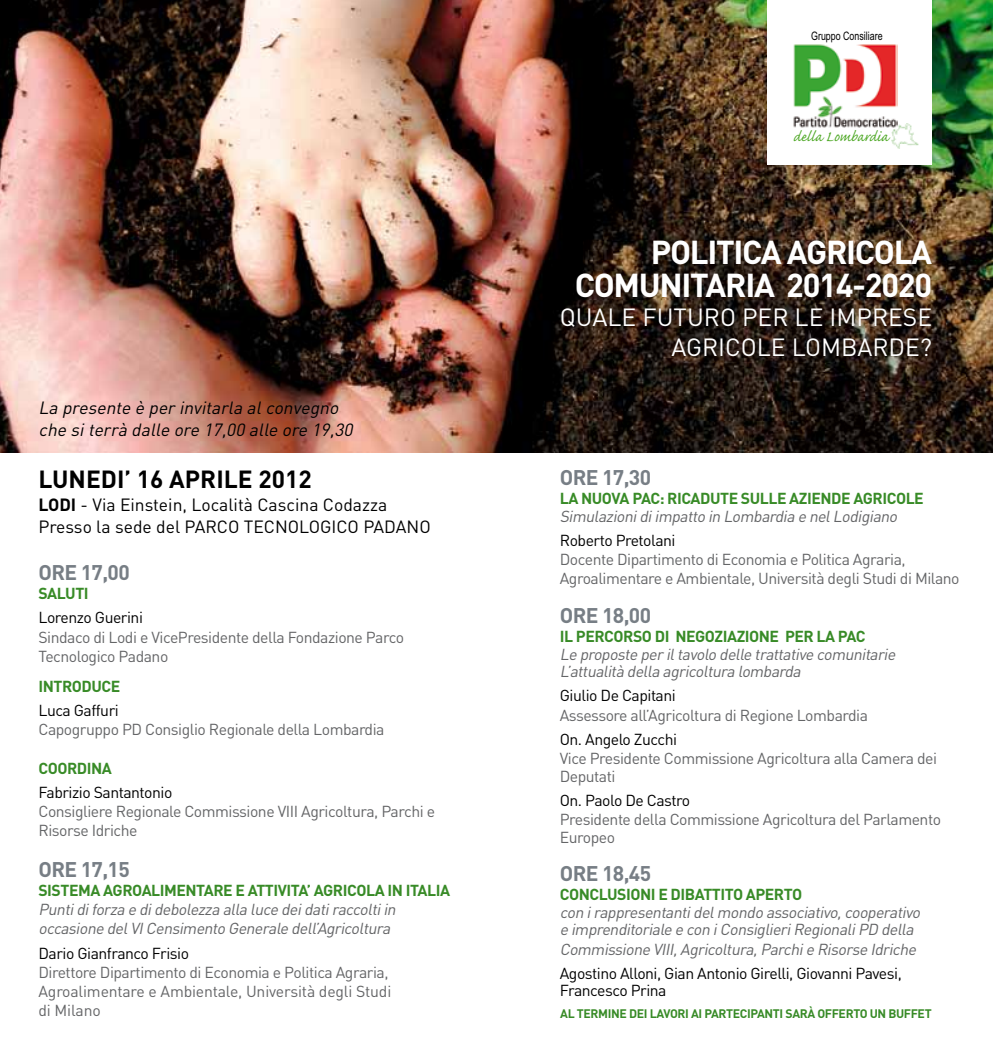
<style>
.page{position:relative;width:993px;height:1042px;background:#fff}
.page>*{position:absolute;margin:0;border:0;box-sizing:border-box;transform-origin:0 0}
.t1{font:700 32.73px/32.7px "DIN";letter-spacing:-.04em;color:#fff;text-align:right}
.t2{font:24.5px/29.4px "DIN";color:#fff;text-align:right}
.t3{font:700 24.5px "DIN";color:#000}
.t4{font:700 21px "DIN";letter-spacing:-.03em;color:#777e85}
.t5{font:18.55px "Caflisch Script";color:#50a928}
.t6{font:17.5px/22.8px "DIN";color:#000}
.t7{font:italic 17.5px/22.8px "DIN";color:#000}
.t8{font:15.75px/19.2px "DIN";letter-spacing:-.03em;color:#646567}
.t9{font:italic 15.75px/17.5px "DIN";color:#646567}
.t10{font:15.75px/17.5px "DIN";letter-spacing:-.03em;color:#000}
.t11{font:700 15.75px "DIN";letter-spacing:-.03em;color:#388b27}
.t12{font:700 12.25px "DIN";letter-spacing:-.03em;color:#388b27}
.t13{font:11.72px "Arial";color:#000;scale:.76 1}
.s1{font-weight:700}
</style>
<div class="page">
<img style="left:0;top:0;width:992px;height:453px">
<div style="left:767px;top:0;width:164px;height:165px;background:#fff"></div>
<img style="left:891px;top:124px;width:26px;height:25px">
<img style="left:793px;top:44px;width:103px;height:84px">
<p class="t7" style="left:38px;top:396px;width:320px">La presente è perinvitarla alconvegno che siterrà dalle ore 17,00 alle ore 19,30</p>
<h2 class="t3" style="left:38px;top:463px;width:275px">LUNEDI’ 16 APRILE 2012</h2>
<p class="t6" style="left:38px;top:493px;width:393px"><span class="s1">LODI</span> - Via Einstein, Località Cascina Codazza<br>Presso la sede del PARCO TECNOLOGICO PADANO</p>
<h3 class="t4" style="left:38px;top:558px;width:93px">ORE 17,00</h3>
<p class="t11" style="left:38px;top:583px;width:18px">SALUTI</p>
<p class="t10" style="left:38px;top:609px;width:106px">Lorenzo Guerini</p>
<p class="t8" style="left:38px;top:627px;width:367px">Sindaco di Lodi e VicePresidente della Fondazione Parco<br>Tecnologico Padano</p>
<p class="t11" style="left:38px;top:675px;width:15px">INTRO</p>
<p class="t11" style="left:82px;top:675px;width:20px">DUCE</p>
<p class="t10" style="left:38px;top:701px;width:82px">Luca Gaffuri</p>
<p class="t8" style="left:38px;top:719px;width:347px">Capogruppo PD Consiglio Regionale della Lombardia</p>
<p class="t11" style="left:38px;top:757px;width:20px">COOR</p>
<p class="t11" style="left:77px;top:757px;width:19px">DINA</p>
<p class="t10" style="left:38px;top:783px;width:135px">Fabrizio Santantonio</p>
<p class="t8" style="left:38px;top:801px;width:398px">Consigliere Regionale Commissione VIII Agricoltura, Parchi e<br>Risorse Idriche</p>
<h3 class="t4" style="left:38px;top:855px;width:93px">ORE 17,15</h3>
<p class="t11" style="left:38px;top:880px;width:413px">SISTEMA AGROALIMENTARE E ATTIVITA’ AGRICOLA IN ITALIA</p>
<p class="t9" style="left:38px;top:899px;width:362px;line-height:19.2px">Puntidiforza e didebolezza alla luce deidatiraccoltiin occasione delVICensimento Generale dell’Agricoltura</p>
<p class="t10" style="left:38px;top:944px;width:152px">Dario Gianfranco Frisio</p>
<p class="t8" style="left:38px;top:962px;width:354px">Direttore Dipartimento di Economia e Politica Agraria,<br>Agroalimentare e Ambientale, Università degli Studi di Milano</p>
<p class="t13" style="left:811px;top:28px;width:95px">Gruppo Consiliare</p>
<p class="t5" style="left:793px;top:127px;width:97px">della Lombardia</p>
<h1 class="t1" style="left:574px;top:235px;width:359px">POLITICA AGRICOLA<br>COMUNITARIA 2014-2020</h1>
<h2 class="t2" style="left:559px;top:302px;width:374px">QUALE FUTURO PER LE IMPRESE<br>AGRICOLE LOMBARDE?</h2>
<h3 class="t4" style="left:559px;top:464px;width:93px">ORE 17,30</h3>
<p class="t11" style="left:559px;top:488px;width:365px">LA NUOVA PAC: RICADUTE SULLE AZIENDE AGRICOLE</p>
<p class="t9" style="left:559px;top:507px;width:342px">Simulazionidiimpatto in Lombardia e nelLodigiano</p>
<p class="t10" style="left:559px;top:531px;width:117px">Roberto Pretolani</p>
<p class="t8" style="left:559px;top:549px;width:401px">Docente Dipartimento di Economia e Politica Agraria,<br>Agroalimentare e Ambientale, Università degli Studi di Milano</p>
<h3 class="t4" style="left:559px;top:602px;width:93px">ORE 18,00</h3>
<p class="t11" style="left:559px;top:626px;width:307px">IL PERCORSO DI NEGOZIAZIONE PER LA PAC</p>
<p class="t9" style="left:559px;top:645px;width:340px">Le proposte periltavolo delle trattative comunitarie<br>L’attualità della agricoltura lombarda</p>
<p class="t10" style="left:559px;top:687px;width:117px">Giulio De Capitani</p>
<p class="t8" style="left:559px;top:705px;width:310px">Assessore all’Agricoltura di Regione Lombardia</p>
<p class="t10" style="left:559px;top:730px;width:119px">On. Angelo Zucchi</p>
<p class="t8" style="left:559px;top:749px;width:379px;line-height:17.5px">Vice Presidente Commissione Agricoltura alla Camera dei<br>Deputati</p>
<p class="t10" style="left:559px;top:791px;width:132px">On. Paolo De Castro</p>
<p class="t8" style="left:559px;top:810px;width:382px;line-height:17.5px">Presidente della Commissione Agricoltura del Parlamento<br>Europeo</p>
<h3 class="t4" style="left:559px;top:860px;width:93px">ORE 18,45</h3>
<p class="t11" style="left:559px;top:884px;width:244px">CONCLUSIONI E DIBATTITO APERTO</p>
<p class="t9" style="left:559px;top:903px;width:365px">con irappresentantidelmondo associativo,cooperativo e imprenditoriale e con iConsiglieriRegionaliPD della</p>
<p class="t9" style="left:559px;top:940px;width:361px">Commissione VIII,Agricoltura,Parchie Risorse Idriche</p>
<p class="t10" style="left:559px;top:964px;width:343px">Agostino Alloni, Gian Antonio Girelli, Giovanni Pavesi,<br>Francesco Prina</p>
<p class="t12" style="left:560px;top:1005px;width:25px">AL TERMINE</p>
<p class="t12" style="left:629px;top:1005px;width:28px">DEI LAVORI</p>
<p class="t12" style="left:690px;top:1005px;width:21px">AI PARTECIPANTI</p>
<p class="t12" style="left:785px;top:1005px;width:61px">SARÀ OFFERTO</p>
<p class="t12" style="left:869px;top:1005px;width:56px">UN BUFFET</p>
</div>
